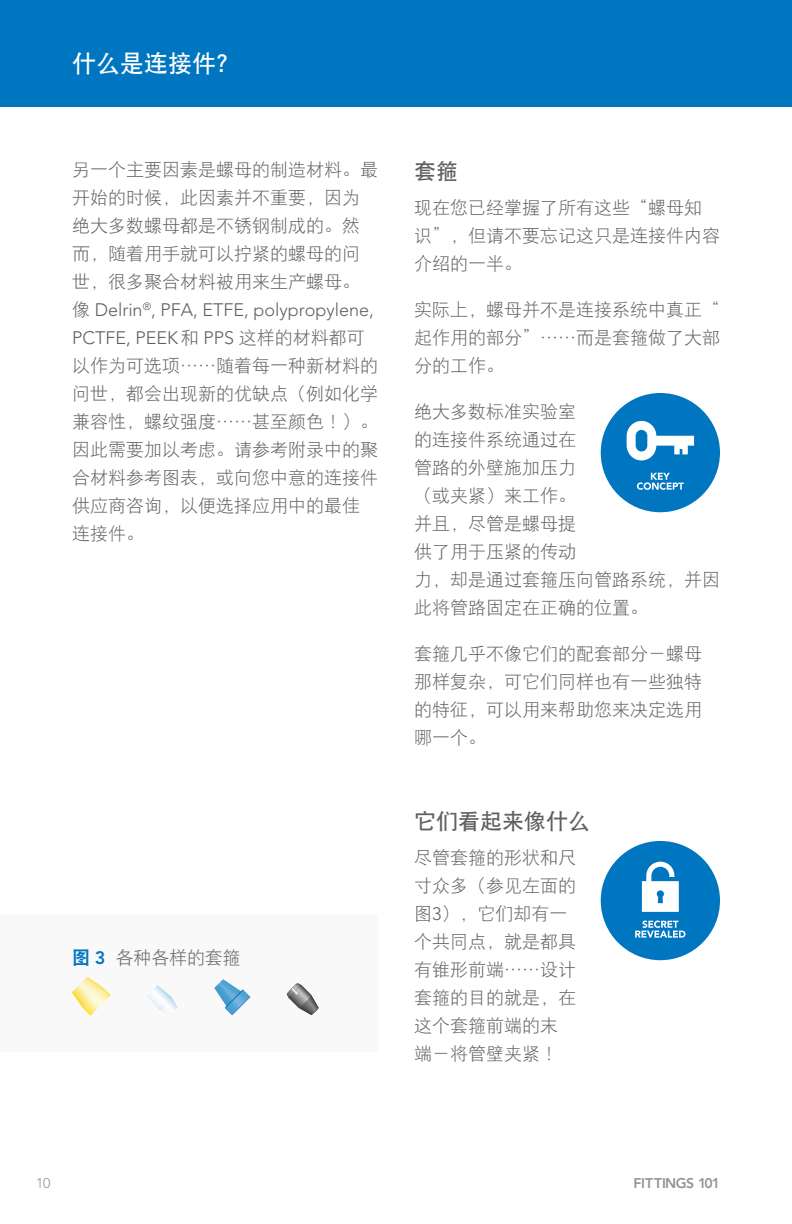
<style>
.page{position:relative;width:792px;height:1224px;background:#fff}
.page>*{position:absolute;margin:0;border:0;box-sizing:border-box;transform-origin:0 0}
.t1{font:24px "DFP Hei W7";color:#fff}
.t2{font:22px "DFP Hei W7";color:#615f5f}
.t3{font:18px/28px "DFP Hei W3";color:#615f5f}
.t4{font:300 18px/28px "Avenir LT Std";color:#615f5f}
.t5{font:800 14px "Avenir LT Std";letter-spacing:-.04em;color:#949495}
.t6{font:300 14px "Avenir LT Std";color:#949495}
.s1{font-family:"DFP Hei W3";font-weight:400}
.s2{font-family:"DFP Hei W9";color:#0076c0}
.s3{font-family:"Avenir LT Std";font-weight:800;color:#0076c0}
.s4{font-family:"Avenir LT Std";font-weight:300}
</style>
<div class="page">
<div style="left:0;top:0;width:792px;height:108px;background:#0076c0"></div>
<div style="left:0;top:107px;width:792px;height:123px;background:#fff"></div>
<div style="left:0;top:914px;width:378px;height:138px;background:#f9f9fa"></div>
<svg style="left:147px;top:985px;width:31px;height:28px"></svg>
<svg style="left:287px;top:983px;width:32px;height:32px"></svg>
<svg style="left:72px;top:977px;width:39px;height:39px"></svg>
<svg style="left:214px;top:979px;width:36px;height:36px"></svg>
<div style="left:601px;top:393px;width:119px;height:119px;background:#0076c0;border-radius:50%"></div>
<svg style="left:637px;top:473px;width:47px;height:17px"></svg>
<svg style="left:627px;top:421px;width:67px;height:40px"></svg>
<div style="left:601px;top:841px;width:119px;height:119px;background:#0076c0;border-radius:50%"></div>
<svg style="left:635px;top:921px;width:51px;height:17px"></svg>
<svg style="left:642px;top:862px;width:37px;height:50px"></svg>
<h1 class="t1" style="left:72px;top:50px;width:169px">什么是连接件？</h1>
<p class="t3" style="left:72px;top:155px;width:307px">另一个主要因素是螺母的制造材料。最开始的时候，此因素并不重要，因为绝大多数螺母都是不锈钢制成的。然而，随着用手就可以拧紧的螺母的问世，很多聚合材料被用来生产螺母。</p>
<p class="t4" style="left:72px;top:295px;width:303px"><span class="s1">像</span> Delrin<sup>®</sup>, PFA, ETFE, polypropylene,<br>PCTFE, PEEK<span class="s1">和</span> PPS <span class="s1">这样的材料都可</span></p>
<p class="t3" style="left:72px;top:351px;width:308px">以作为可选项……随着每一种新材料的问世，都会出现新的优缺点（例如化学兼容性，螺纹强度……甚至颜色！）。因此需要加以考虑。请参考附录中的聚合材料参考图表，或向您中意的连接件供应商咨询，以便选择应用中的最佳连接件。</p>
<p class="t3" style="left:72px;top:943px;width:170px"><span class="s2">图</span> <span class="s3">3</span> 各种各样的套箍</p>
<p class="t2" style="left:414px;top:159px;width:45px">套箍</p>
<p class="t3" style="left:414px;top:193px;width:307px">现在您已经掌握了所有这些“螺母知识”，但请不要忘记这只是连接件内容介绍的一半。</p>
<p class="t3" style="left:414px;top:295px;width:307px;text-align:justify">实际上，螺母并不是连接系统中真正“起作用的部分”……而是套箍做了大部分的工作。</p>
<p class="t3" style="left:414px;top:397px;width:307px">绝大多数标准实验室<br>的连接件系统通过在<br>管路的外壁施加压力<br>（或夹紧）来工作。<br>并且，尽管是螺母提<br>供了用于压紧的传动<br>力，却是通过套箍压向管路系统，并因此将管路固定在正确的位置。</p>
<p class="t3" style="left:414px;top:639px;width:289px;text-align:justify">套箍几乎不像它们的配套部分－螺母那样复杂，可它们同样也有一些独特的特征，可以用来帮助您来决定选用哪一个。</p>
<p class="t2" style="left:414px;top:809px;width:177px">它们看起来像什么</p>
<p class="t3" style="left:414px;top:843px;width:163px">尽管套箍的形状和尺寸众多（参见左面的图<span class="s4">3</span>），它们却有一个共同点，就是都具有锥形前端……设计套箍的目的就是，在这个套箍前端的末端－将管壁夹紧！</p>
<p class="t6" style="left:36px;top:1175px;width:16px">10</p>
<p class="t5" style="left:634px;top:1175px;width:88px">FITTINGS 101</p>
</div>
